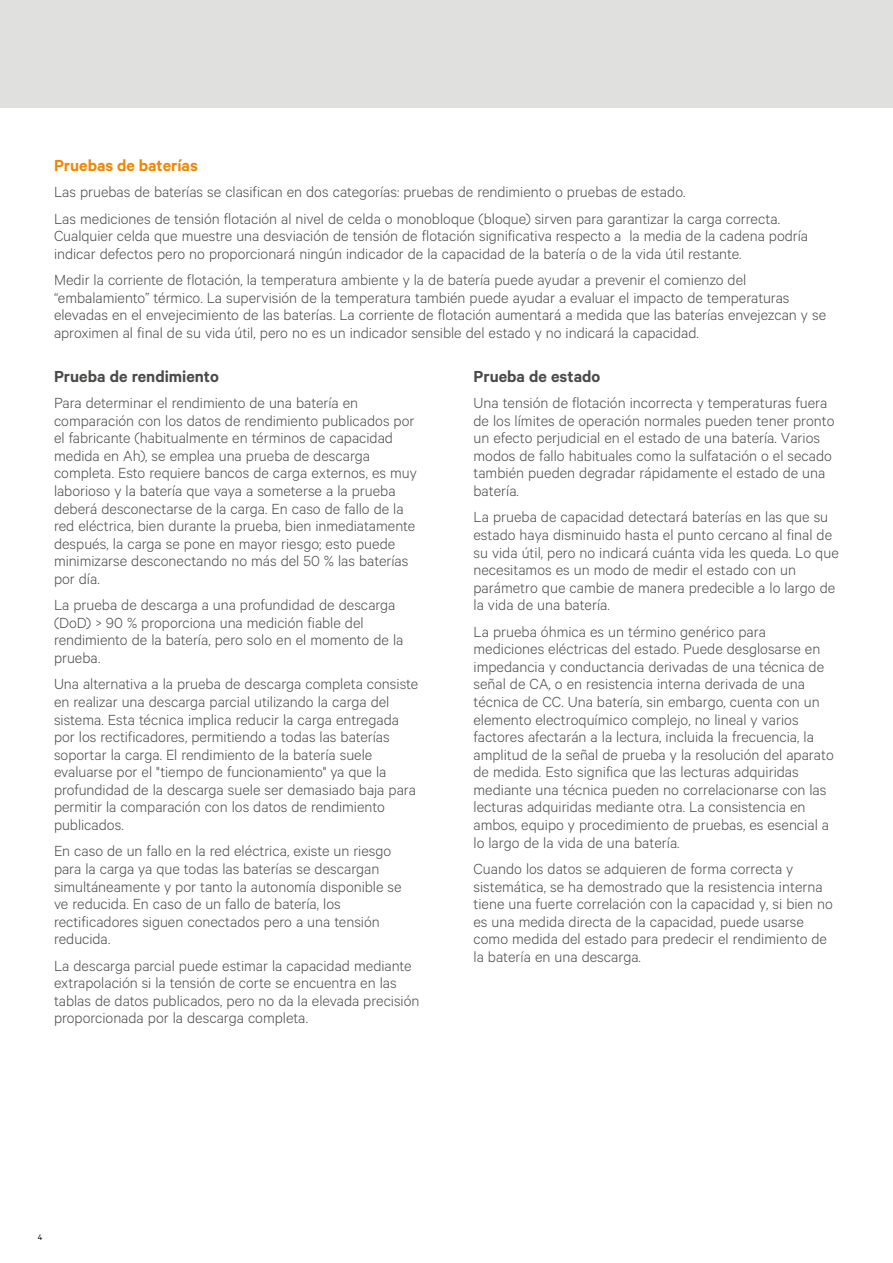
<style>
.page{position:relative;width:893px;height:1263px;background:#fff}
.page>*{position:absolute;margin:0;border:0;box-sizing:border-box;transform-origin:0 0}
.t1{font:600 18px "Calibre";color:#4a4a49}
.t2{font:600 18px "Calibre";color:#f18700}
.t3{font:300 16.5px/17.5px "Calibre";color:#4a4a49}
.t4{font:9px "Calibre";color:#000}
</style>
<div class="page">
<div style="left:0;top:0;width:893px;height:108px;background:#e0e0df"></div>
<p class="t2" style="left:54px;top:154px;width:145px">Pruebas de baterías</p>
<p class="t3" style="left:54px;top:178px;width:727px;line-height:26.4px">Las pruebas de baterías se clasifican en dos categorías: pruebas de rendimiento o pruebas de estado.<br>Las mediciones de tensión flotación al nivel de celda o monobloque (bloque) sirven para garantizar la carga correcta.</p>
<p class="t3" style="left:54px;top:226px;width:756px">Cualquier celda que muestre una desviación de tensión de flotación significativa respecto a la media de la cadena podría indicar defectos pero no proporcionará ningún indicador de la capacidad de la batería o de la vida útil restante.</p>
<p class="t3" style="left:54px;top:270px;width:774px">Medir la corriente de flotación, la temperatura ambiente y la de batería puede ayudar a prevenir el comienzo del “embalamiento” térmico. La supervisión de la temperatura también puede ayudar a evaluar el impacto de temperaturas elevadas en el envejecimiento de las baterías. La corriente de flotación aumentará a medida que las baterías envejezcan y se aproximen al final de su vida útil, pero no es un indicador sensible del estado y no indicará la capacidad.</p>
<p class="t1" style="left:54px;top:365px;width:166px">Prueba de rendimiento</p>
<p class="t3" style="left:54px;top:393px;width:364px">Para determinar el rendimiento de una batería en comparación con los datos de rendimiento publicados por el fabricante (habitualmente en términos de capacidad medida en Ah), se emplea una prueba de descarga completa. Esto requiere bancos de carga externos, es muy laborioso y la batería que vaya a someterse a la prueba deberá desconectarse de la carga. En caso de fallo de la red eléctrica, bien durante la prueba, bien inmediatamente después, la carga se pone en mayor riesgo; esto puede minimizarse desconectando no más del 50 % las baterías por día.</p>
<p class="t3" style="left:54px;top:596px;width:351px">La prueba de descarga a una profundidad de descarga (DoD) &gt; 90 % proporciona una medición fiable del rendimiento de la batería, pero solo en el momento de la prueba.</p>
<p class="t3" style="left:54px;top:675px;width:366px">Una alternativa a la prueba de descarga completa consiste en realizar una descarga parcial utilizando la carga del sistema. Esta técnica implica reducir la carga entregada por los rectificadores, permitiendo a todas las baterías soportar la carga. El rendimiento de la batería suele evaluarse por el "tiempo de funcionamiento" ya que la profundidad de la descarga suele ser demasiado baja para permitir la comparación con los datos de rendimiento publicados.</p>
<p class="t3" style="left:54px;top:842px;width:349px">En caso de un fallo en la red eléctrica, existe un riesgo para la carga ya que todas las baterías se descargan simultáneamente y por tanto la autonomía disponible se ve reducida. En caso de un fallo de batería, los rectificadores siguen conectados pero a una tensión reducida.</p>
<p class="t3" style="left:54px;top:956px;width:367px">La descarga parcial puede estimar la capacidad mediante extrapolación si la tensión de corte se encuentra en las tablas de datos publicados, pero no da la elevada precisión proporcionada por la descarga completa.</p>
<p class="t1" style="left:473px;top:365px;width:128px">Prueba de estado</p>
<p class="t3" style="left:473px;top:393px;width:363px">Una tensión de flotación incorrecta y temperaturas fuera de los límites de operación normales pueden tener pronto un efecto perjudicial en el estado de una batería. Varios modos de fallo habituales como la sulfatación o el secado también pueden degradar rápidamente el estado de una batería.</p>
<p class="t3" style="left:473px;top:508px;width:367px">La prueba de capacidad detectará baterías en las que su estado haya disminuido hasta el punto cercano al final de su vida útil, pero no indicará cuánta vida les queda. Lo que necesitamos es un modo de medir el estado con un parámetro que cambie de manera predecible a lo largo de la vida de una batería.</p>
<p class="t3" style="left:473px;top:622px;width:362px">La prueba óhmica es un término genérico para mediciones eléctricas del estado. Puede desglosarse en impedancia y conductancia derivadas de una técnica de señal de CA, o en resistencia interna derivada de una técnica de CC. Una batería, sin embargo, cuenta con un elemento electroquímico complejo, no lineal y varios factores afectarán a la lectura, incluida la frecuencia, la amplitud de la señal de prueba y la resolución del aparato de medida. Esto significa que las lecturas adquiridas mediante una técnica pueden no correlacionarse con las lecturas adquiridas mediante otra. La consistencia en ambos, equipo y procedimiento de pruebas, es esencial a lo largo de la vida de una batería.</p>
<p class="t3" style="left:473px;top:859px;width:361px">Cuando los datos se adquieren de forma correcta y sistemática, se ha demostrado que la resistencia interna tiene una fuerte correlación con la capacidad y, si bien no es una medida directa de la capacidad, puede usarse como medida del estado para predecir el rendimiento de la batería en una descarga.</p>
<p class="t4" style="left:38px;top:1232px;width:6px">4</p>
</div>
